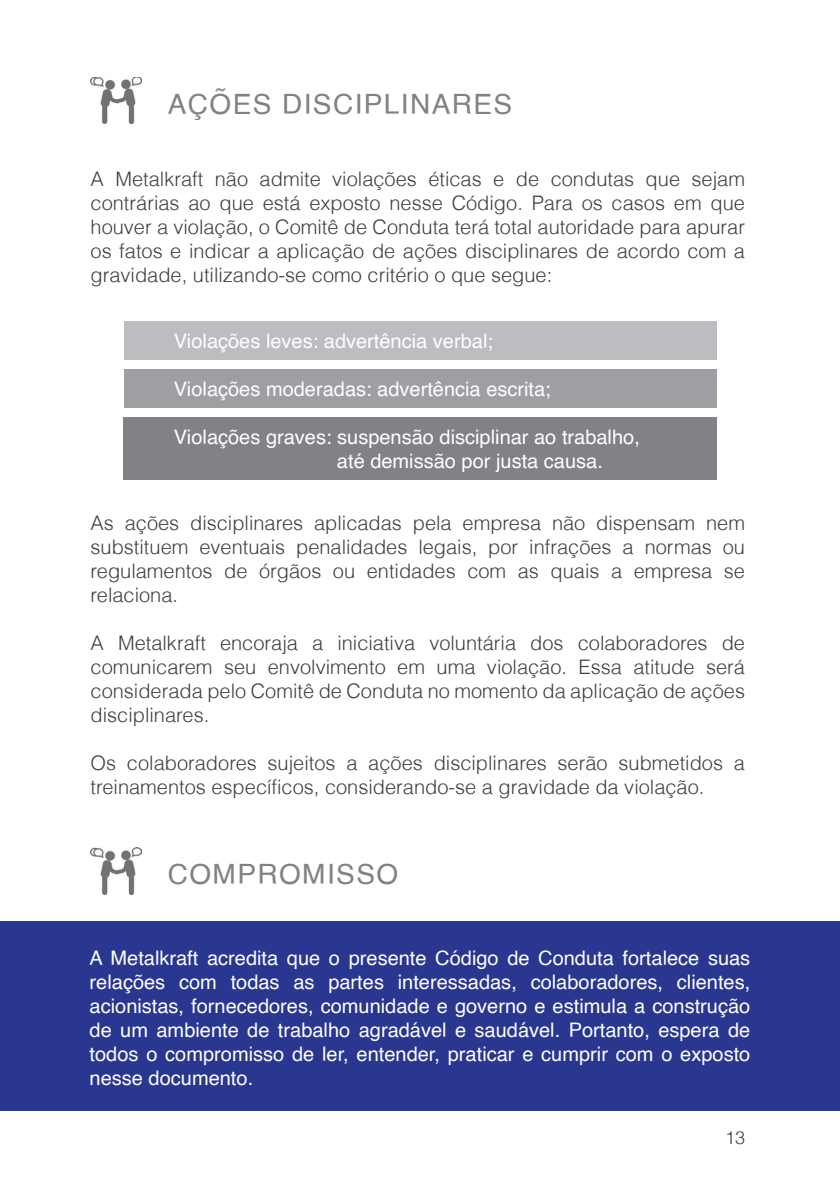
<style>
.page{position:relative;width:840px;height:1191px;background:#fff}
.page>*{position:absolute;margin:0;border:0;box-sizing:border-box;transform-origin:0 0}
.t1{font:28px "Helvetica";letter-spacing:.05em;color:#808285}
.t2{font:300 20px/24px "Helvetica";color:#3e3e3f;text-align:justify}
.t3{font:20px/24px "Helvetica";color:#fff;text-align:justify}
.t4{font:300 18px "Helvetica";color:#3e3e3f}
</style>
<div class="page">
<div style="left:0;top:921px;width:839px;height:190px;background:#2a3791"></div>
<img style="left:90px;top:77px;width:51px;height:47px">
<img style="left:90px;top:847px;width:51px;height:47px">
<div style="left:123px;top:417px;width:593px;height:62px;background:#808285"></div>
<div style="left:124px;top:369px;width:591px;height:38px;background:#9d9fa2"></div>
<div style="left:124px;top:321px;width:591px;height:38px;background:#bcbdc0"></div>
<h1 class="t1" style="left:168px;top:83px;width:346px">AÇÕES DISCIPLINARES</h1>
<p class="t2" style="left:90px;top:167px;width:655px">A Metalkraft não admite violações éticas e de condutas que sejam contrárias ao que está exposto nesse Código. Para os casos em que houver a violação, o Comitê de Conduta terá total autoridade para apurar os fatos e indicar a aplicação de ações disciplinares de acordo com a gravidade, utilizando-se como critério o que segue:</p>
<p class="t3" style="left:174px;top:330px;width:320px">Violações leves: advertência verbal;</p>
<p class="t3" style="left:174px;top:378px;width:378px">Violações moderadas: advertência escrita;</p>
<p class="t3" style="left:337px;top:426px;width:304px;text-indent:-163px">Violações graves: suspensão disciplinar ao trabalho, até demissão por justa causa.</p>
<p class="t2" style="left:90px;top:510px;width:655px">As ações disciplinares aplicadas pela empresa não dispensam nem substituem eventuais penalidades legais, por infrações a normas ou regulamentos de órgãos ou entidades com as quais a empresa se relaciona.</p>
<p class="t2" style="left:90px;top:630px;width:655px">A Metalkraft encoraja a iniciativa voluntária dos colaboradores de comunicarem seu envolvimento em uma violação. Essa atitude será considerada pelo Comitê de Conduta no momento da aplicação de ações disciplinares.</p>
<p class="t2" style="left:90px;top:750px;width:655px">Os colaboradores sujeitos a ações disciplinares serão submetidos a treinamentos específicos, considerando-se a gravidade da violação.</p>
<h1 class="t1" style="left:168px;top:853px;width:232px">COMPROMISSO</h1>
<p class="t3" style="left:90px;top:946px;width:662px">A Metalkraft acredita que o presente Código de Conduta fortalece suas relações com todas as partes interessadas, colaboradores, clientes, acionistas, fornecedores, comunidade e governo e estimula a construção de um ambiente de trabalho agradável e saudável. Portanto, espera de todos o compromisso de ler, entender, praticar e cumprir com o exposto nesse documento.</p>
<p class="t4" style="left:724px;top:1126px;width:22px">13</p>
</div>
